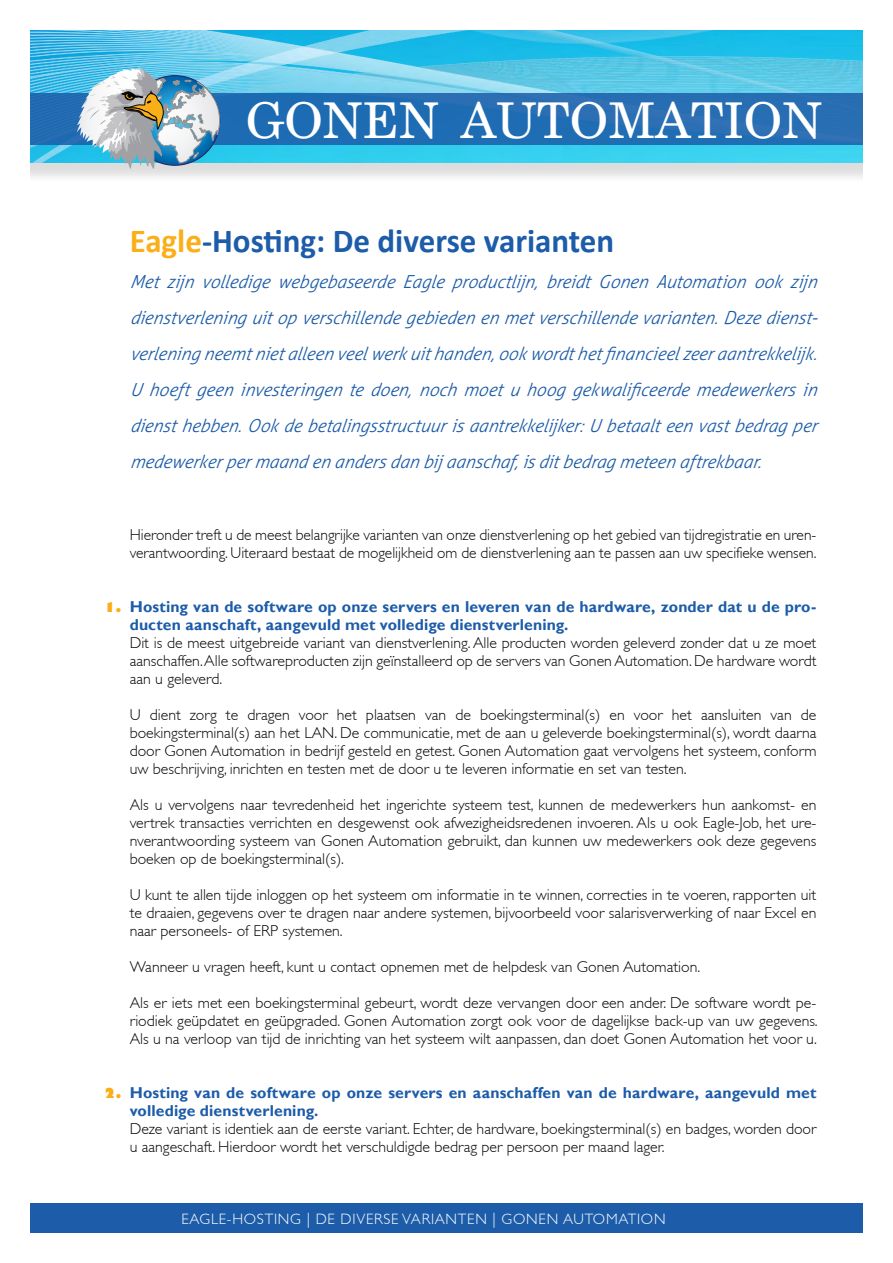
<style>
.page{position:relative;width:893px;height:1263px;background:#fff}
.page>*{position:absolute;margin:0;border:0;box-sizing:border-box;transform-origin:0 0}
.t1{font:49.5px "New Century Schlbk";color:#fff}
.Voorblad_kop__-Modul{font:700 33.6px "Calibri";color:#1c5ca9}
.Introtekst__blauw{font:italic 300 18px/36px "Aller";color:#1c5ca9}
.Gewone_tekst{font:300 15.75px/18px "Gill Sans";color:#040503;text-align:justify}
.t2{font:700 15.75px/18px "Gill Sans";letter-spacing:.01em;color:#1c5ca9}
.t3{font:300 15px "Gill Sans";letter-spacing:.05em;color:#fff}
.s1{color:#faaf18}
.s2{font-weight:800;font-size:13.5px;color:#faaf18}
</style>
<div class="page">
<div style="left:0;top:34px;width:893px;height:149px;background:#231f20;opacity:.15"></div>
<img style="left:30px;top:30px;width:833px;height:132px">
<svg style="left:30px;top:93px;width:833px;height:51px;background:#236cb2"></svg>
<div style="left:0;top:1203px;width:893px;height:30px;background:#1c5ca9"></div>
<div style="left:863px;top:0;width:30px;height:1263px;background:#fff"></div>
<div style="left:0;top:0;width:30px;height:1263px;background:#fff"></div>
<svg style="left:77px;top:67px;width:143px;height:101px"></svg>
<h1 class="t1" style="left:246px;top:90px;width:578px">GONEN AUTOMATION</h1>
<p class="Voorblad_kop__-Modul" style="left:130px;top:219px;width:486px"><span class="s1">Eagle</span>-Hosting: De diverse varianten</p>
<p class="Introtekst__blauw" style="left:130px;top:264px;width:692px">Met zijn volledige webgebaseerde Eagle productlijn, breidt Gonen Automation ook zijn dienstverlening uit op verschillende gebieden en met verschillende varianten. Deze dienst&shy;verlening neemt niet alleen veelwerk uit handen,ook wordt het financieelzeer aantrekkelijk.<br>U hoeft geen investeringen te doen, noch moet u hoog gekwalificeerde medewerkers in dienst hebben. Ook de betalingsstructuur is aantrekkelijker: U betaalt een vast bedrag per medewerker per maand en anders dan bij aanschaf,is dit bedrag meteen aftrekbaar.</p>
<p class="Gewone_tekst" style="left:130px;top:526px;width:688px">Hieronder treft u de meest belangrijke varianten van onze dienstverlening op het gebied van tijdregistratie en uren&shy;verantwoording. Uiteraard bestaat de mogelijkheid om de dienstverlening aan te passen aan uw specifieke wensen.</p>
<p class="t2" style="left:130px;top:598px;width:688px;text-indent:-26px"><span class="s2">1.</span> Hosting van de software op onze servers en leveren van de hardware, zonder dat u de pro&shy;ducten aanschaft, aangevuld met volledige dienstverlening.</p>
<p class="Gewone_tekst" style="left:130px;top:634px;width:688px">Dit is de meest uitgebreide variant van dienstverlening. Alle producten worden geleverd zonder dat u ze moet aanschaffen. Alle softwareproducten zijn geïnstalleerd op de servers van Gonen Automation. De hardware wordt aan u geleverd.</p>
<p class="Gewone_tekst" style="left:130px;top:706px;width:688px">U dient zorg te dragen voor het plaatsen van de boekingsterminal(s) en voor het aansluiten van de boekingsterminal(s) aan het LAN. De communicatie, met de aan u geleverde boekingsterminal(s), wordt daarna door Gonen Automation in bedrijf gesteld en getest. Gonen Automation gaat vervolgens het systeem, conform uw beschrijving, inrichten en testen met de door u te leveren informatie en set van testen.</p>
<p class="Gewone_tekst" style="left:130px;top:796px;width:688px">Als u vervolgens naar tevredenheid het ingerichte systeem test, kunnen de medewerkers hun aankomst- en vertrek transacties verrichten en desgewenst ook afwezigheidsredenen invoeren. Als u ook Eagle-Job, het ure&shy;nverantwoording systeem van Gonen Automation gebruikt, dan kunnen uw medewerkers ook deze gegevens boeken op de boekingsterminal(s).</p>
<p class="Gewone_tekst" style="left:130px;top:886px;width:688px">U kunt te allen tijde inloggen op het systeem om informatie in te winnen, correcties in te voeren, rapporten uit te draaien, gegevens over te dragen naar andere systemen, bijvoorbeeld voor salarisverwerking of naar Excel en naar personeels- of ERP systemen.</p>
<p class="Gewone_tekst" style="left:130px;top:958px;width:572px">Wanneer u vragen heeft, kunt u contact opnemen met de helpdesk van Gonen Automation.</p>
<p class="Gewone_tekst" style="left:130px;top:994px;width:689px">Als er iets met een boekingsterminal gebeurt, wordt deze vervangen door een ander. De software wordt pe&shy;riodiek geüpdatet en geüpgraded. Gonen Automation zorgt ook voor de dagelijkse back-up van uw gegevens.<br>Als u na verloop van tijd de inrichting van het systeem wilt aanpassen, dan doet Gonen Automation het voor u.</p>
<p class="t2" style="left:130px;top:1084px;width:688px;text-indent:-26px"><span class="s2">2.</span> Hosting van de software op onze servers en aanschaffen van de hardware, aangevuld met volledige dienstverlening.</p>
<p class="Gewone_tekst" style="left:130px;top:1120px;width:688px">Deze variant is identiek aan de eerste variant. Echter, de hardware, boekingsterminal(s) en badges, worden door u aangeschaft. Hierdoor wordt het verschuldigde bedrag per persoon per maand lager.</p>
<p class="t3" style="left:181px;top:1211px;width:486px">EAGLE-HOSTING | DE DIVERSE VARIANTEN | GONEN AUTOMATION</p>
</div>
